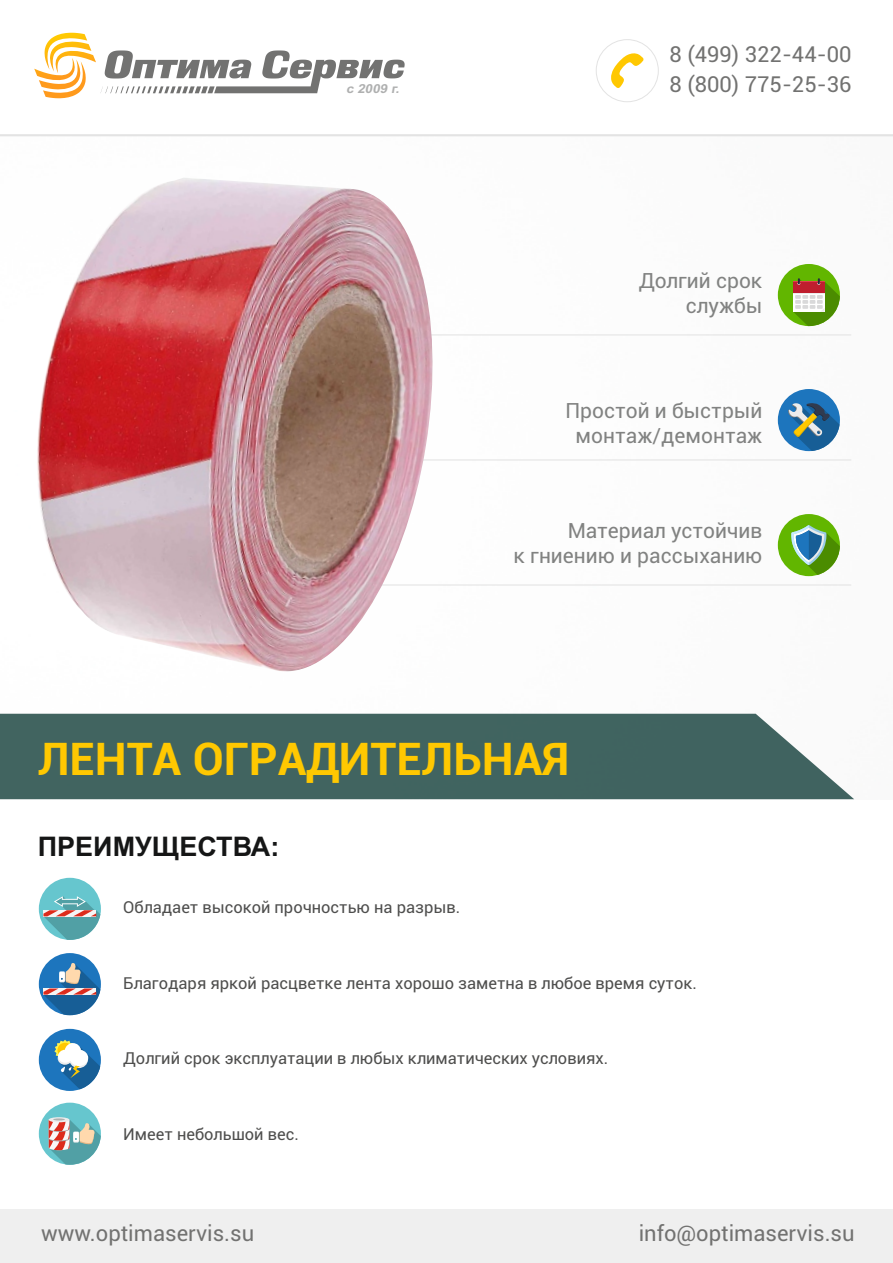
<style>
.page{position:relative;width:893px;height:1263px;background:#fff}
.page>*{position:absolute;margin:0;border:0;box-sizing:border-box;transform-origin:0 0}
.t1{font:700 45.3px "Roboto";color:#ffc801}
.t2{font:700 27px "Arial";color:#151616}
.t3{font:22.05px/30.2px "Roboto";color:#727271}
.t4{font:21px/25.2px "Roboto";color:#818281;text-align:right}
.t5{font:16.5px "Roboto";color:#4e4e4d}
.t6{font:italic 700 12.45px "Arial";color:#afb0b0;scale:1.08 1}
</style>
<div class="page">
<div style="left:0;top:1209px;width:893px;height:54px;background:#efefef"></div>
<svg style="left:34px;top:33px;width:371px;height:65px"></svg>
<img style="left:0;top:136px;width:893px;height:578px">
<hr style="left:0;top:134px;width:893px;height:2px;background:#e3e3e3">
<svg style="left:611px;top:53px;width:33px;height:35px"></svg>
<div style="left:596px;top:39px;width:63px;height:63px;border:1px solid #e3e3e3;border-radius:50%"></div>
<div style="left:0;top:714px;width:854px;height:85px;background:#416460"></div>
<div style="left:39px;top:878px;width:62px;height:62px;background:#66c6ce;border-radius:50%"></div>
<svg style="left:43px;top:896px;width:57px;height:44px"></svg>
<div style="left:39px;top:953px;width:62px;height:62px;background:#1d75bd;border-radius:50%"></div>
<svg style="left:43px;top:962px;width:57px;height:53px"></svg>
<div style="left:39px;top:1029px;width:62px;height:62px;background:#1d75bd;border-radius:50%"></div>
<svg style="left:54px;top:1040px;width:46px;height:49px"></svg>
<div style="left:39px;top:1103px;width:62px;height:62px;background:#66c6ce;border-radius:50%"></div>
<svg style="left:49px;top:1117px;width:20px;height:5px"></svg>
<svg style="left:49px;top:1118px;width:52px;height:47px"></svg>
<hr style="left:338px;top:334px;width:513px;height:1px;background:#e3e3e3">
<hr style="left:339px;top:459px;width:512px;height:1px;background:#e3e3e3">
<hr style="left:339px;top:584px;width:512px;height:1px;background:#e3e3e3">
<div style="left:778px;top:389px;width:62px;height:62px;background:#1d75bd;border-radius:50%"></div>
<svg style="left:788px;top:403px;width:52px;height:48px"></svg>
<div style="left:778px;top:514px;width:62px;height:62px;background:#62b600;border-radius:50%"></div>
<svg style="left:791px;top:525px;width:49px;height:50px"></svg>
<div style="left:778px;top:264px;width:62px;height:62px;background:#62b600;border-radius:50%"></div>
<svg style="left:793px;top:278px;width:47px;height:48px"></svg>
<hr style="left:793px;top:293px;width:31px;height:1px;background:#ececec">
<img style="left:27px;top:178px;width:420px;height:501px">
<p class="t6" style="left:346px;top:84px;width:53px">с 2009 г.</p>
<h3 class="t3" style="left:670px;top:42px;width:183px">8 (499) 322-44-00<br>8 (800) 775-25-36</h3>
<p class="t4" style="left:639px;top:270px;width:125px">Долгий срок службы</p>
<p class="t4" style="left:565px;top:400px;width:199px;text-align:center">Простой и быстрый монтаж/демонтаж</p>
<p class="t4" style="left:514px;top:520px;width:250px">Материал устойчив<br>к гниению и рассыханию</p>
<h1 class="t1" style="left:38px;top:741px;width:533px">ЛЕНТА ОГРАДИТЕЛЬНАЯ</h1>
<h2 class="t2" style="left:38px;top:837px;width:243px">ПРЕИМУЩЕСТВА:</h2>
<p class="t5" style="left:123px;top:901px;width:339px">Обладает высокой прочностью на разрыв.</p>
<p class="t5" style="left:123px;top:976px;width:575px">Благодаря яркой расцветке лента хорошо заметна в любое время суток.</p>
<p class="t5" style="left:123px;top:1052px;width:486px">Долгий срок эксплуатации в любых климатических условиях.</p>
<p class="t5" style="left:123px;top:1127px;width:177px">Имеет небольшой вес.</p>
<h3 class="t3" style="left:41px;top:1220px;width:214px">www.optimaservis.su</h3>
<h3 class="t3" style="left:639px;top:1220px;width:217px">info@optimaservis.su</h3>
</div>
